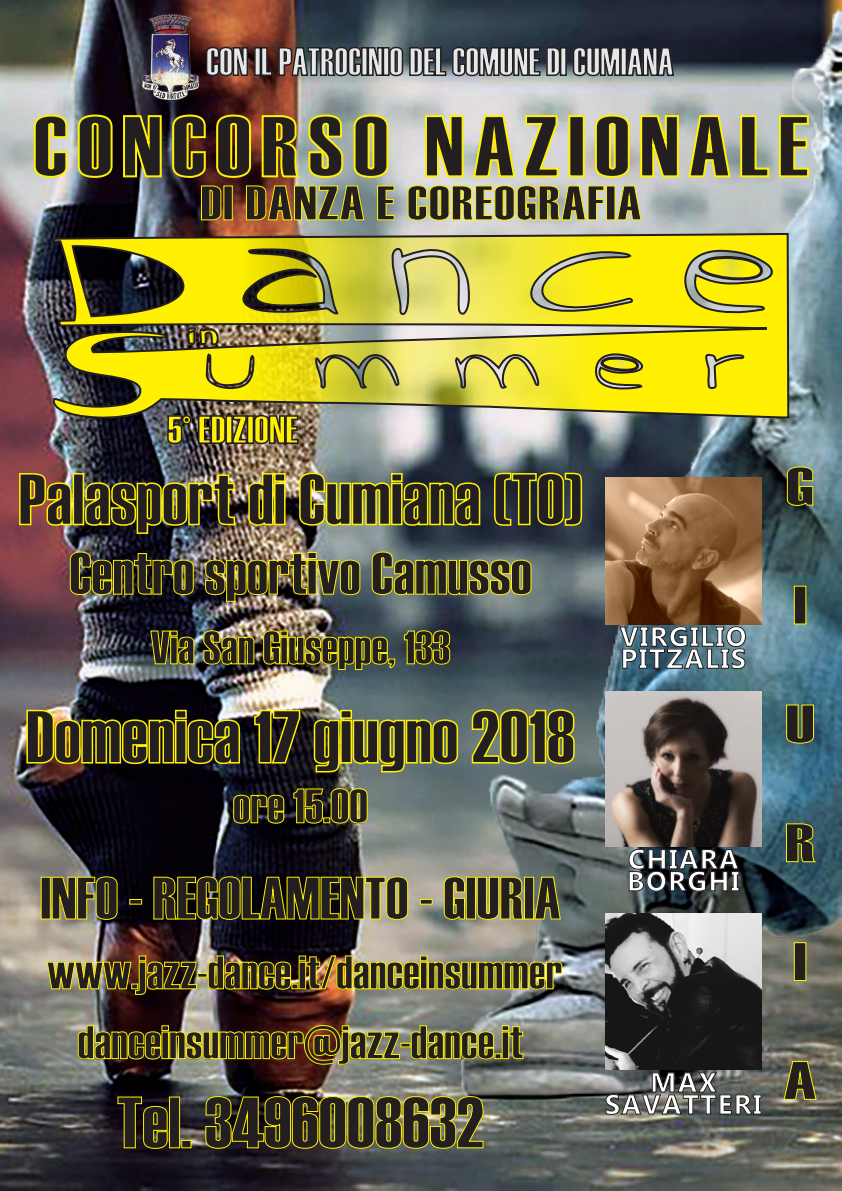
<style>
.page{position:relative;width:842px;height:1191px;background:#fff}
.page>*{position:absolute;margin:0;border:0;box-sizing:border-box;transform-origin:0 0}
.t1{font:86px "Haettenschweiler";letter-spacing:.1em;color:#231f20;scale:1.09 1}
.t2{font:74.6px "Haettenschweiler";color:#231f20}
.t3{font:72.5px "Haettenschweiler";color:#231f20}
.t4{font:72.4px "Haettenschweiler";color:#231f20}
.t5{font:59.7px "Haettenschweiler";color:#231f20}
.t6{font:59.6px "Haettenschweiler";color:#231f20}
.t7{font:54px/118.8px "Haettenschweiler";color:#231f20;scale:1.39 1}
.t8{font:48.4px "Haettenschweiler";letter-spacing:.025em;color:#231f20;scale:1.14 1}
.t9{font:48.3px "Haettenschweiler";color:#231f20}
.t10{font:46.9px/69.8px "Haettenschweiler";color:#231f20;text-align:center}
.t11{font:46.8px "Haettenschweiler";color:#231f20}
.t12{font:39.2px "Haettenschweiler";color:#e6e7e9;scale:.91 1}
.t13{font:38.9px "Haettenschweiler";color:#fff101}
.t14{font:700 27.5px/22px "Myanmar Text";letter-spacing:.05em;color:#fff}
</style>
<div class="page">
<img style="left:0;top:0;width:842px;height:1191px">
<img style="left:461px;top:9px;width:381px;height:1091px">
<svg style="left:33px;top:114px;width:35px;height:65px;background:#d8d6a1"></svg>
<svg style="left:77px;top:114px;width:37px;height:65px;background:#58552a"></svg>
<svg style="left:122px;top:114px;width:41px;height:64px;background:#5c582a"></svg>
<svg style="left:171px;top:114px;width:36px;height:65px;background:#5f4c1d"></svg>
<svg style="left:215px;top:114px;width:37px;height:65px;background:#6c4611"></svg>
<img style="left:261px;top:114px;width:83px;height:65px">
<svg style="left:353px;top:114px;width:36px;height:65px;background:#c0c48c"></svg>
<svg style="left:424px;top:114px;width:41px;height:64px;background:#e1dca7"></svg>
<svg style="left:472px;top:114px;width:44px;height:64px;background:#d6d4ab"></svg>
<svg style="left:523px;top:114px;width:37px;height:64px;background:#d9d8ac"></svg>
<div style="left:568px;top:115px;width:17px;height:62px;border:2px solid #fff101"></div>
<svg style="left:594px;top:114px;width:37px;height:65px;background:#d4ce9a"></svg>
<svg style="left:639px;top:114px;width:41px;height:64px;background:#d3d19a"></svg>
<svg style="left:687px;top:114px;width:45px;height:64px;background:#c4c79e"></svg>
<svg style="left:739px;top:114px;width:31px;height:64px;background:#b8be94"></svg>
<svg style="left:778px;top:114px;width:32px;height:64px;background:#c9ce98"></svg>
<svg style="left:200px;top:185px;width:22px;height:36px"></svg>
<div style="left:223px;top:185px;width:10px;height:35px;border:1px solid #fff101"></div>
<img style="left:245px;top:185px;width:120px;height:36px">
<svg style="left:377px;top:185px;width:18px;height:36px"></svg>
<svg style="left:407px;top:185px;width:198px;height:36px;background:#d2d2a7"></svg>
<div style="left:606px;top:185px;width:9px;height:35px;border:1px solid #fff101"></div>
<svg style="left:616px;top:185px;width:26px;height:36px"></svg>
<img style="left:52px;top:232px;width:760px;height:251px">
<svg style="left:185px;top:272px;width:36px;height:123px;background:#d6c80e"></svg>
<svg style="left:695px;top:254px;width:69px;height:29px;background:#a9a43c"></svg>
<svg style="left:597px;top:354px;width:45px;height:20px"></svg>
<img style="left:26px;top:709px;width:215px;height:56px">
<svg style="left:253px;top:709px;width:48px;height:55px;background:#413c19"></svg>
<svg style="left:313px;top:709px;width:146px;height:64px;background:#798054"></svg>
<svg style="left:470px;top:708px;width:105px;height:56px;background:#858d5e"></svg>
<svg style="left:233px;top:794px;width:52px;height:30px;background:#444116"></svg>
<svg style="left:293px;top:788px;width:31px;height:36px"></svg>
<div style="left:323px;top:817px;width:7px;height:6px;border:1px solid #fff101"></div>
<svg style="left:330px;top:787px;width:38px;height:37px"></svg>
<svg style="left:18px;top:472px;width:54px;height:54px;background:#a97348"></svg>
<div style="left:73px;top:473px;width:11px;height:52px;border:2px solid #fff101"></div>
<img style="left:84px;top:474px;width:152px;height:60px">
<img style="left:248px;top:472px;width:38px;height:54px">
<img style="left:298px;top:472px;width:183px;height:54px">
<svg style="left:493px;top:472px;width:90px;height:54px;background:#505532"></svg>
<img style="left:69px;top:551px;width:125px;height:44px">
<img style="left:204px;top:551px;width:157px;height:51px">
<svg style="left:371px;top:551px;width:161px;height:44px;background:#858e69"></svg>
<svg style="left:150px;top:630px;width:45px;height:35px;background:#545429"></svg>
<img style="left:203px;top:630px;width:52px;height:35px">
<img style="left:263px;top:630px;width:133px;height:40px">
<svg style="left:403px;top:630px;width:48px;height:35px;background:#5a5f34"></svg>
<div style="left:41px;top:876px;width:10px;height:43px;border:1px solid #fff101"></div>
<svg style="left:51px;top:876px;width:67px;height:44px;background:#77734d"></svg>
<div style="left:129px;top:899px;width:13px;height:5px;border:1px solid #fff101"></div>
<svg style="left:153px;top:876px;width:256px;height:44px;background:#4f4a24"></svg>
<div style="left:420px;top:899px;width:13px;height:5px;border:1px solid #fff101"></div>
<svg style="left:443px;top:876px;width:22px;height:44px"></svg>
<div style="left:466px;top:876px;width:10px;height:43px;border:1px solid #fff101"></div>
<svg style="left:476px;top:876px;width:50px;height:44px;background:#afaa75"></svg>
<div style="left:524px;top:876px;width:10px;height:43px;border:1px solid #fff101"></div>
<svg style="left:534px;top:876px;width:27px;height:44px"></svg>
<img style="left:46px;top:955px;width:151px;height:40px">
<div style="left:197px;top:973px;width:10px;height:4px;border:1px solid #fff101"></div>
<img style="left:207px;top:955px;width:356px;height:35px">
<img style="left:77px;top:1024px;width:323px;height:41px">
<div style="left:400px;top:1042px;width:10px;height:5px;border:1px solid #fff101"></div>
<svg style="left:410px;top:1025px;width:114px;height:34px;background:#9b9c63"></svg>
<svg style="left:117px;top:1096px;width:51px;height:53px;background:#342b16"></svg>
<div style="left:169px;top:1096px;width:11px;height:52px;border:1px solid #fff101"></div>
<div style="left:181px;top:1139px;width:10px;height:9px;border:1px solid #fff101"></div>
<img style="left:205px;top:1095px;width:279px;height:54px">
<svg style="left:205px;top:46px;width:44px;height:31px"></svg>
<div style="left:254px;top:47px;width:7px;height:29px;border:2px solid #231f20"></div>
<svg style="left:260px;top:40px;width:301px;height:37px;background:#46484d"></svg>
<div style="left:560px;top:47px;width:7px;height:29px;border:2px solid #231f20"></div>
<svg style="left:572px;top:40px;width:103px;height:37px;background:#2d323b"></svg>
<img style="left:143px;top:14px;width:55px;height:85px">
<svg style="left:628px;top:848px;width:112px;height:44px;background:#21282d"></svg>
<svg style="left:605px;top:1071px;width:157px;height:44px;background:#545654"></svg>
<svg style="left:619px;top:625px;width:127px;height:44px;background:#42616f"></svg>
<svg style="left:786px;top:466px;width:28px;height:40px"></svg>
<div style="left:794px;top:585px;width:12px;height:39px;border:1px solid #fff101"></div>
<svg style="left:786px;top:704px;width:28px;height:40px"></svg>
<svg style="left:785px;top:823px;width:34px;height:39px"></svg>
<div style="left:794px;top:942px;width:12px;height:39px;border:1px solid #fff101"></div>
<svg style="left:783px;top:1060px;width:34px;height:40px"></svg>
<img style="left:605px;top:477px;width:156px;height:147px">
<img style="left:605px;top:913px;width:156px;height:156px">
<img style="left:605px;top:691px;width:156px;height:156px">
<p class="t12" style="left:206px;top:35px;width:515px">CON IL PATROCINIO DEL COMUNE DI CUMIANA</p>
<h1 class="t1" style="left:33px;top:88px;width:713px">CONCORSO NAZIONALE</h1>
<p class="t8" style="left:201px;top:170px;width:388px">DI DANZA E COREOGRAFIA</p>
<p class="t13" style="left:167px;top:403px;width:132px">5° EDIZIONE</p>
<h3 class="t4" style="left:19px;top:450px;width:565px">Palasport di Cumiana (TO)</h3>
<p class="t6" style="left:69px;top:533px;width:464px">Centro sportivo Camusso</p>
<p class="t11" style="left:151px;top:615px;width:301px">Via San Giuseppe, 133</p>
<h2 class="t2" style="left:26px;top:686px;width:550px">Domenica 17 giugno 2018</h2>
<p class="t9" style="left:233px;top:773px;width:136px">ore 15.00</p>
<p class="t5" style="left:40px;top:857px;width:522px">INFO - REGOLAMENTO - GIURIA</p>
<p class="t10" style="left:47px;top:937px;width:517px">www.jazz-dance.it/danceinsummer danceinsummer@jazz-dance.it</p>
<h3 class="t3" style="left:117px;top:1073px;width:368px">Tel. 3496008632</h3>
<p class="t14" style="left:620px;top:626px;width:128px">VIRGILIO<br>PITZALIS</p>
<p class="t7" style="left:785px;top:427px;width:22px">G<br>I<br>U</p>
<p class="t14" style="left:627px;top:848px;width:114px">CHIARA<br>BORGHI</p>
<p class="t14" style="left:605px;top:1071px;width:158px;text-align:center">MAX<br>SAVATTERI</p>
<p class="t7" style="left:785px;top:783px;width:23px">R</p>
<p class="t7" style="left:783px;top:902px;width:25px">I<br>A</p>
</div>
